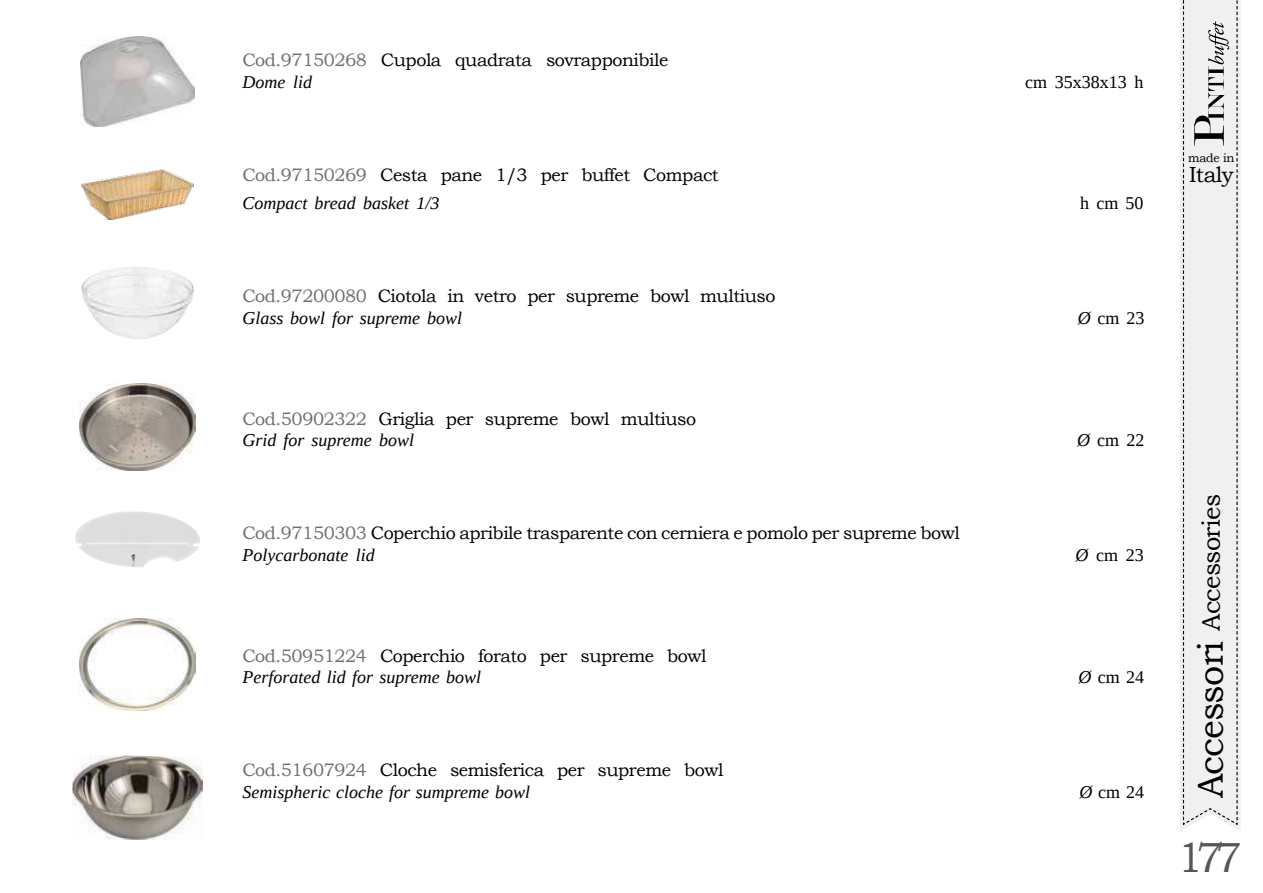
<style>
.page{position:relative;width:1263px;height:893px;background:#fff}
.page>*{position:absolute;margin:0;border:0;box-sizing:border-box;transform-origin:0 0}
.t1{font:42px "Bookman Old Style";color:#575756}
.t2{font:25.5px "Bookman Old Style";letter-spacing:-.025em;color:#000}
.t3{font:21.9px "Bookman Old Style";letter-spacing:-.025em;color:#000}
.t4{font:18px "Bookman Old Style";letter-spacing:-.025em;color:#000}
.t5{font:italic 18px "Liberation Serif";color:#000}
.t6{font:18px "Liberation Serif";color:#000}
.t7{font:12.15px "Bookman Old Style";letter-spacing:-.025em;color:#000}
.s1{color:#706f6f}
.s2{font-style:italic}
.s3{font-size:36px}
</style>
<div class="page">
<div style="left:1180px;top:0;width:61px;height:831px;background:#f0f0f0"></div>
<svg style="left:1182px;top:0;width:56px;height:826px"></svg>
<div style="left:1183px;top:0;width:54px;height:824px;background:#f0f0f0"></div>
<img style="left:81px;top:267px;width:113px;height:72px">
<img style="left:75px;top:511px;width:125px;height:57px">
<img style="left:81px;top:36px;width:113px;height:91px">
<img style="left:79px;top:618px;width:117px;height:92px">
<img style="left:72px;top:755px;width:131px;height:85px">
<img style="left:80px;top:384px;width:115px;height:86px">
<img style="left:82px;top:169px;width:111px;height:50px">
<p class="t4" style="left:242px;top:48px;width:427px"><span class="s1">Cod.97150268</span> Cupola quadrata sovrapponibile</p>
<p class="t5" style="left:242px;top:70px;width:71px">Dome lid</p>
<p class="t6" style="left:1025px;top:70px;width:120px">cm 35x38x13 h</p>
<p class="t4" style="left:242px;top:163px;width:478px"><span class="s1">Cod.97150269</span> Cesta pane 1/3 per buffet Compact</p>
<p class="t5" style="left:242px;top:191px;width:198px">Compact bread basket 1/3</p>
<p class="t6" style="left:1080px;top:191px;width:65px">h cm 50</p>
<p class="t4" style="left:242px;top:284px;width:535px"><span class="s1">Cod.97200080</span> Ciotola in vetro per supreme bowl multiuso</p>
<p class="t5" style="left:242px;top:306px;width:221px">Glass bowl for supreme bowl</p>
<p class="t6" style="left:1078px;top:306px;width:68px"><span class="s2">Ø</span> cm 23</p>
<p class="t4" style="left:242px;top:407px;width:455px"><span class="s1">Cod.50902322</span> Griglia per supreme bowl multiuso</p>
<p class="t5" style="left:242px;top:428px;width:173px">Grid for supreme bowl</p>
<p class="t6" style="left:1077px;top:428px;width:69px"><span class="s2">Ø</span> cm 22</p>
<p class="t4" style="left:242px;top:521px;width:719px"><span class="s1">Cod.97150303</span> Coperchio apribile trasparente con cerniera e pomolo per supreme bowl</p>
<p class="t5" style="left:242px;top:543px;width:134px">Polycarbonate lid</p>
<p class="t6" style="left:1075px;top:543px;width:70px"><span class="s2">Ø</span> cm 23</p>
<p class="t4" style="left:242px;top:644px;width:466px"><span class="s1">Cod.50951224</span> Coperchio forato per supreme bowl</p>
<p class="t5" style="left:242px;top:665px;width:240px">Perforated lid for supreme bowl</p>
<p class="t6" style="left:1078px;top:665px;width:67px"><span class="s2">Ø</span> cm 24</p>
<p class="t4" style="left:242px;top:758px;width:482px"><span class="s1">Cod.51607924</span> Cloche semisferica per supreme bowl</p>
<p class="t5" style="left:242px;top:780px;width:289px">Semispheric cloche for sumpreme bowl</p>
<p class="t6" style="left:1079px;top:780px;width:66px"><span class="s2">Ø</span> cm 24</p>
<p class="t7" style="left:1188px;top:150px;width:48px">made in</p>
<p class="t3" style="left:1189px;top:160px;width:46px">Italy</p>
<h2 class="t2" style="left:1194px;top:798px;width:306px;rotate:-90deg"><span class="s3">Accessori</span> Accessories</h2>
<h1 class="t1" style="left:1177px;top:830px;width:66px">177</h1>
</div>
